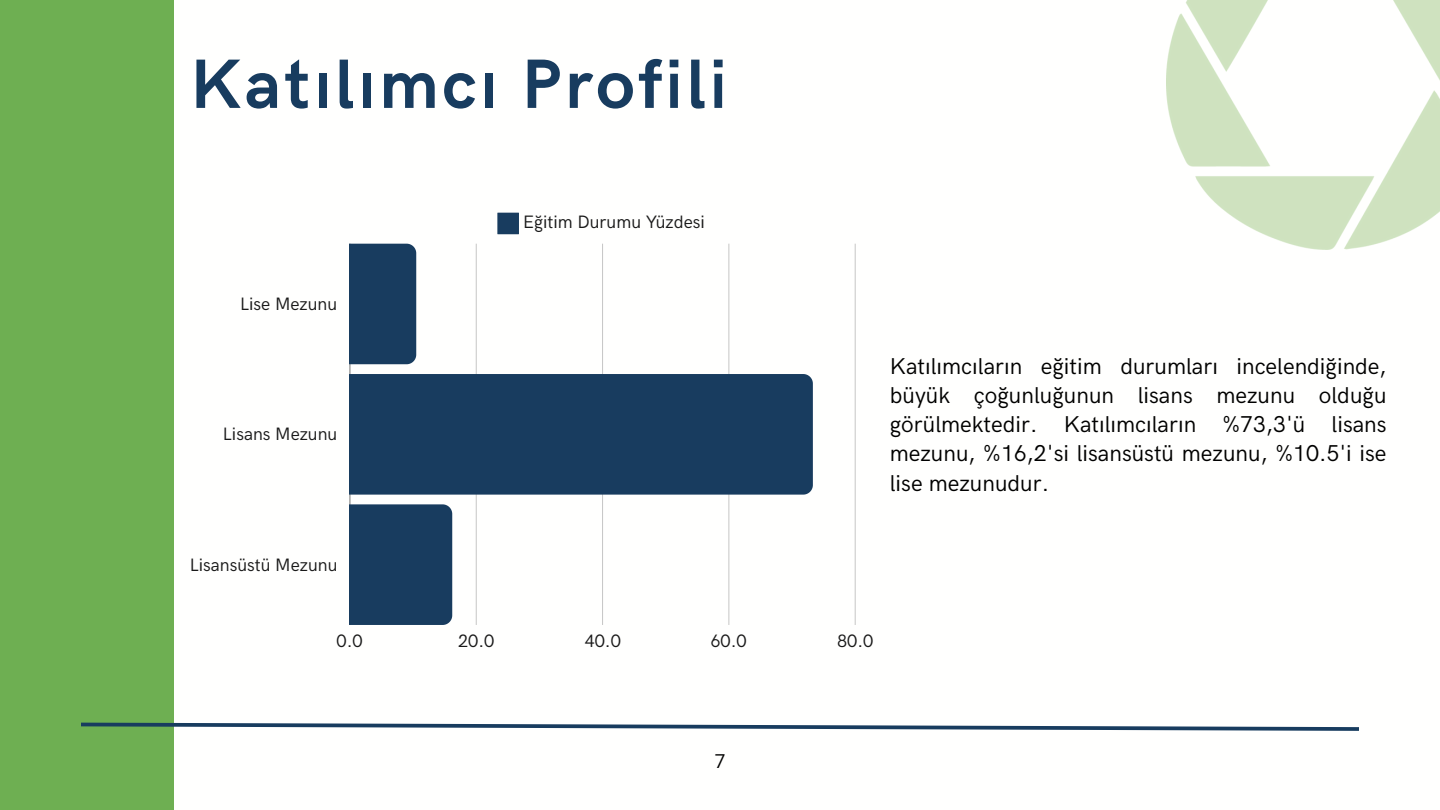
<style>
.page{position:relative;width:1440px;height:810px;background:#fff}
.page>*{position:absolute;margin:0;border:0;box-sizing:border-box;transform-origin:0 0}
.t1{font:700 70px "HK Grotesk";letter-spacing:.05em;color:#183c5f}
.t2{font:23px/29.2px "HK Grotesk";color:#000;text-align:justify}
.t3{font:20px "HK Grotesk";color:#000}
.t4{font:18px "HK Grotesk";color:#191919}
</style>
<div class="page">
<div style="left:0;top:0;width:174px;height:810px;background:#6eaf52"></div>
<svg style="left:497px;top:213px;width:22px;height:21px"></svg>
<hr style="left:350px;top:244px;width:1px;height:381px;background:#c3c3c2">
<hr style="left:476px;top:244px;width:1px;height:381px;background:#d4d4d3">
<hr style="left:602px;top:244px;width:1px;height:381px;background:#c8c8c8">
<hr style="left:729px;top:244px;width:1px;height:381px;background:#e9e9e8">
<hr style="left:855px;top:244px;width:1px;height:381px;background:#d7d7d6">
<div style="left:350px;top:244px;width:66px;height:120px;background:#183c5f"></div>
<div style="left:350px;top:374px;width:463px;height:121px;background:#183c5f"></div>
<div style="left:350px;top:504px;width:102px;height:121px;background:#183c5f"></div>
<svg style="left:81px;top:722px;width:1278px;height:9px"></svg>
<img style="left:1166px;top:0;width:274px;height:249px">
<p class="t1" style="left:190px;top:45px;width:529px">Katılımcı Profili</p>
<p class="t4" style="left:240px;top:294px;width:99px">Lise Mezunu</p>
<p class="t4" style="left:223px;top:424px;width:116px">Lisans Mezunu</p>
<p class="t4" style="left:523px;top:211px;width:180px">Eğiti m Durumu Yüzdesi</p>
<p class="t2" style="left:890px;top:352px;width:498px">Katılımcıların eğiti m durumları i ncelendiği nde, büyük çoğunluğunun lisans mezunu olduğu görülmektedi r. Katılımcıların %73,3'ü lisans mezunu, %16,2'si lisansüstü mezunu, %10.5'i ise lise mezunudur.</p>
<p class="t4" style="left:190px;top:555px;width:149px">Lisansüstü Mezunu</p>
<p class="t4" style="left:337px;top:631px;width:28px">0.0</p>
<p class="t4" style="left:458px;top:631px;width:38px">20.0</p>
<p class="t4" style="left:585px;top:631px;width:38px">40.0</p>
<p class="t4" style="left:711px;top:631px;width:38px">60.0</p>
<p class="t4" style="left:837px;top:631px;width:38px">80.0</p>
<h1 class="t3" style="left:714px;top:750px;width:13px">7</h1>
</div>
